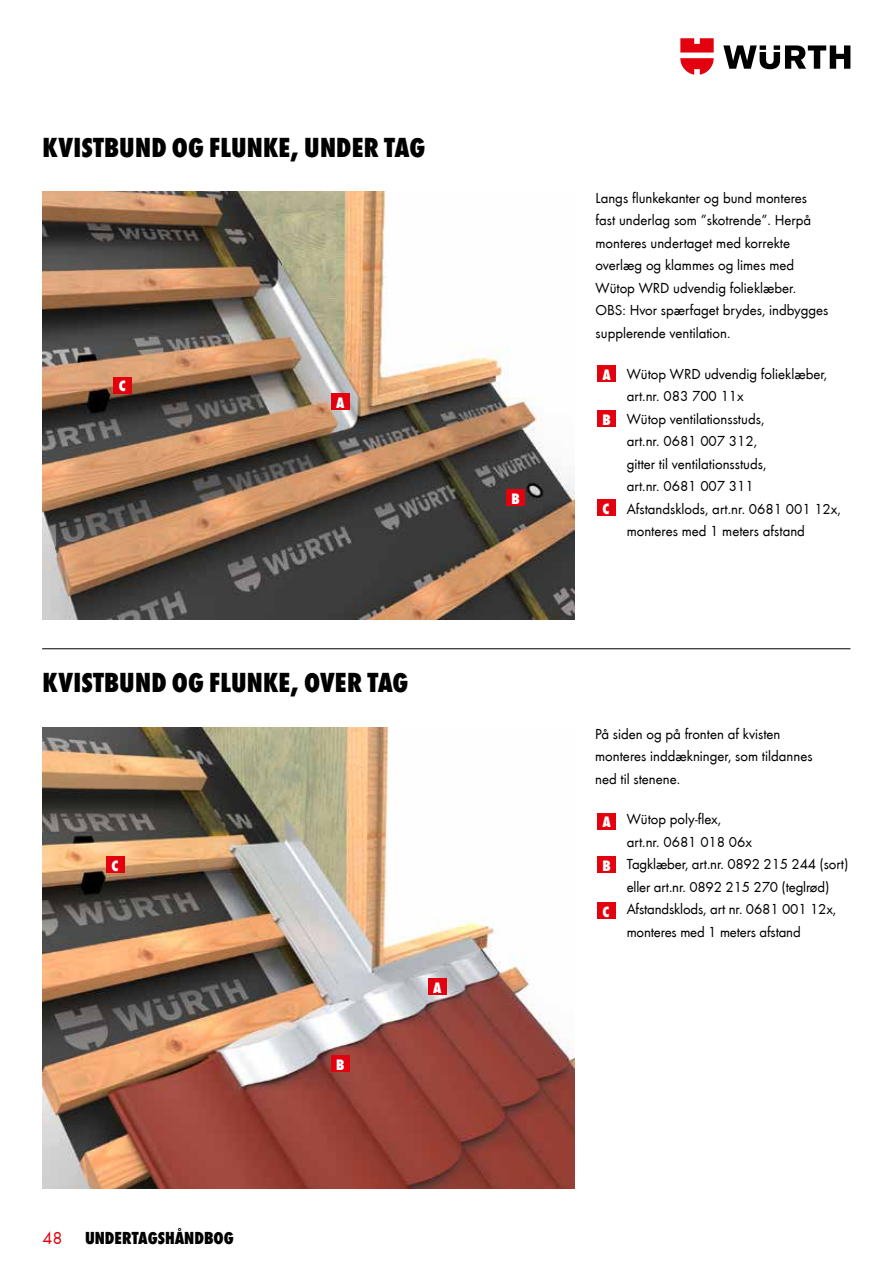
<style>
.page{position:relative;width:893px;height:1263px;background:#fff}
.page>*{position:absolute;margin:0;border:0;box-sizing:border-box;transform-origin:0 0}
.t1{font:800 condensed 28.5px "Wuerth";letter-spacing:.005em;color:#000}
.t2{font:800 condensed 18px "Wuerth";color:#000}
.t3{font:18px "Wuerth";color:#e3000f}
.t4{font:15.6px "Wuerth Extra Bold Cond Caps";color:#fff}
.t5{font:15px/22.5px "Wuerth";color:#000}
</style>
<div class="page">
<svg style="left:723px;top:45px;width:127px;height:24px"></svg>
<svg style="left:680px;top:38px;width:34px;height:37px"></svg>
<img style="left:42px;top:192px;width:532px;height:428px">
<div style="left:597px;top:365px;width:19px;height:17px;background:#e3000f"></div>
<div style="left:597px;top:410px;width:19px;height:17px;background:#e3000f"></div>
<div style="left:597px;top:499px;width:19px;height:17px;background:#e3000f"></div>
<div style="left:331px;top:393px;width:18px;height:17px;background:#e3000f"></div>
<div style="left:506px;top:490px;width:19px;height:16px;background:#e3000f"></div>
<div style="left:114px;top:377px;width:18px;height:16px;background:#e3000f"></div>
<img style="left:43px;top:727px;width:531px;height:462px">
<hr style="left:42px;top:648px;width:808px;height:1px;background:#000">
<div style="left:597px;top:813px;width:19px;height:16px;background:#e3000f"></div>
<div style="left:597px;top:856px;width:19px;height:17px;background:#e3000f"></div>
<div style="left:597px;top:902px;width:19px;height:17px;background:#e3000f"></div>
<div style="left:428px;top:978px;width:18px;height:17px;background:#e3000f"></div>
<div style="left:331px;top:1055px;width:18px;height:16px;background:#e3000f"></div>
<div style="left:106px;top:856px;width:19px;height:17px;background:#e3000f"></div>
<h1 class="t1" style="left:43px;top:127px;width:384px">KVISTBUND OG FLUNKE, UNDER TAG</h1>
<p class="t4" style="left:119px;top:375px;width:8px">C</p>
<p class="t4" style="left:336px;top:392px;width:10px">A</p>
<h1 class="t1" style="left:43px;top:663px;width:368px">KVISTBUND OG FLUNKE, OVER TAG</h1>
<p class="t4" style="left:111px;top:854px;width:8px">C</p>
<p class="t3" style="left:43px;top:1225px;width:21px">48</p>
<p class="t2" style="left:85px;top:1225px;width:150px">UNDERTAGSHÅNDBOG</p>
<p class="t4" style="left:336px;top:1053px;width:10px">B</p>
<p class="t4" style="left:433px;top:977px;width:10px">A</p>
<p class="t4" style="left:511px;top:488px;width:10px">B</p>
<p class="t5" style="left:595px;top:186px;width:234px">Langs flunkekanter og bund monteres fast underlag som ”skotrende”. Herpå monteres undertaget med korrekte overlæg og klammes og limes med Wütop WRD udvendig folieklæber.<br>OBS: Hvor spærfaget brydes, indbygges supplerende ventilation.</p>
<p class="t4" style="left:602px;top:364px;width:10px">A</p>
<p class="t4" style="left:602px;top:409px;width:10px">B</p>
<p class="t5" style="left:627px;top:362px;width:216px">Wütop WRD udvendig folieklæber, art.nr. 083 700 11x<br>Wütop ventilationsstuds,<br>art.nr. 0681 007 312,<br>gitter til ventilationsstuds,<br>art.nr. 0681 007 311<br>Afstandsklods, art.nr. 0681 001 12x, monteres med 1 meters afstand</p>
<p class="t4" style="left:602px;top:498px;width:8px">C</p>
<p class="t5" style="left:595px;top:722px;width:219px">På siden og på fronten af kvisten monteres inddækninger, som tildannes ned til stenene.</p>
<p class="t5" style="left:627px;top:807px;width:223px">Wütop poly-flex,<br>art.nr. 0681 018 06x<br>Tagklæber, art.nr. 0892 215 244 (sort) eller art.nr. 0892 215 270 (teglrød)<br>Afstandsklods, art nr. 0681 001 12x, monteres med 1 meters afstand</p>
<p class="t4" style="left:602px;top:811px;width:10px">A</p>
<p class="t4" style="left:602px;top:854px;width:10px">B</p>
<p class="t4" style="left:602px;top:900px;width:8px">C</p>
</div>
